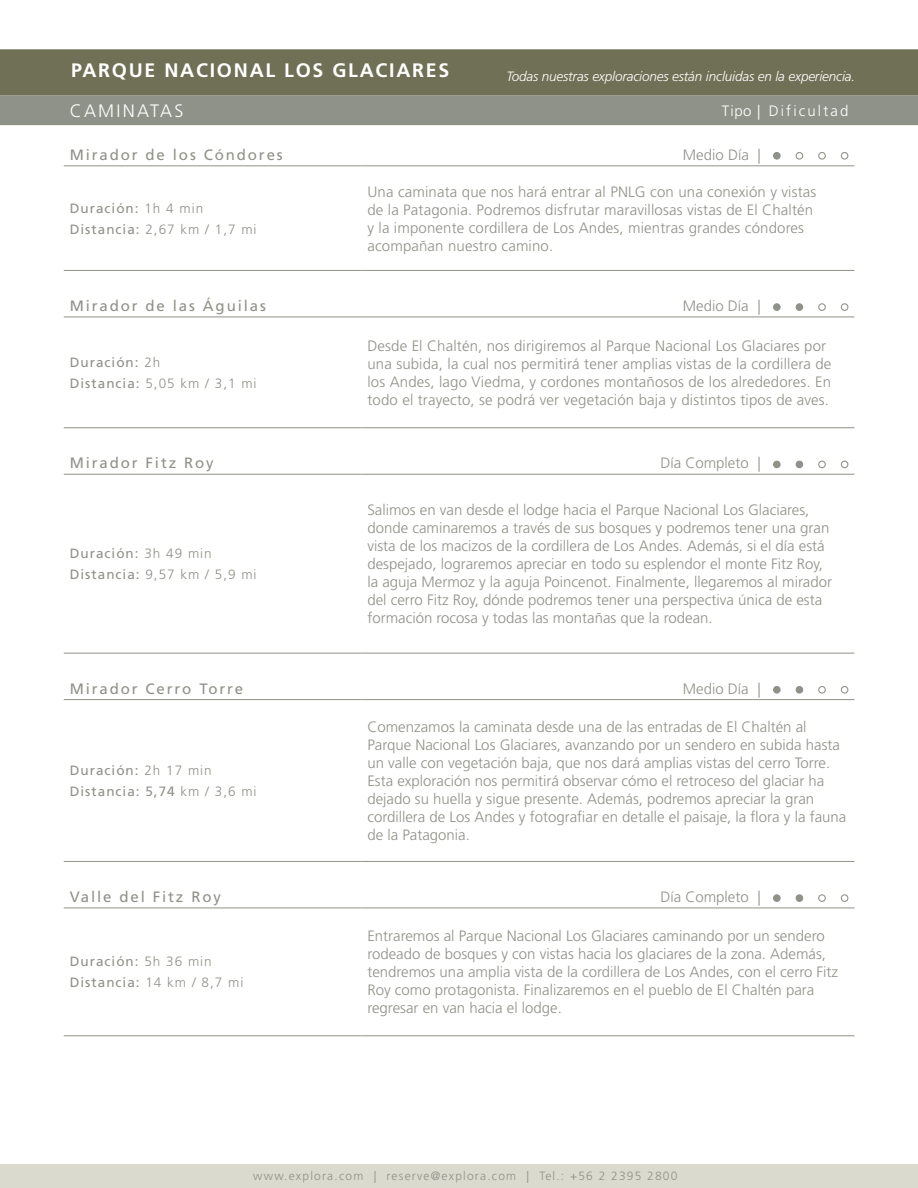
<style>
.page{position:relative;width:918px;height:1188px;background:#fff}
.page>*{position:absolute;margin:0;border:0;box-sizing:border-box;transform-origin:0 0}
.t1{font:700 19.5px "Frutiger LT Std";letter-spacing:.09em;color:#fff}
.t2{font:300 18px "Frutiger LT Std";letter-spacing:.125em;color:#fff}
.t3{font:300 15px/18px "Frutiger LT Std";color:#8f9288}
.t4{font:15px "Frutiger LT Std";letter-spacing:.125em;color:#8f9288}
.t5{font:300 15px "Frutiger LT Std";letter-spacing:.14em;color:#fff}
.t6{font:13.5px/21px "Frutiger LT Std";letter-spacing:.075em;color:#8f9288}
.t7{font:italic 300 13.5px "Frutiger LT Std";letter-spacing:-.01em;color:#fff}
.t8{font:13.5px/21px "Frutiger";letter-spacing:.075em;color:#8f9288}
.t9{font:300 12px "Frutiger LT Std";letter-spacing:.1em;color:#8f9288}
.s1{font-style:italic}
.s2{font-weight:300}
</style>
<div class="page">
<div style="left:0;top:1164px;width:918px;height:24px;background:#dbdacf"></div>
<hr style="left:64px;top:270px;width:297px;height:1px;background:#8f9288">
<hr style="left:361px;top:270px;width:493px;height:1px;background:#8f9288">
<hr style="left:64px;top:166px;width:297px;height:1px;background:#8f9288">
<hr style="left:361px;top:166px;width:493px;height:1px;background:#8f9288">
<hr style="left:64px;top:317px;width:297px;height:1px;background:#8f9288">
<hr style="left:361px;top:317px;width:493px;height:1px;background:#8f9288">
<hr style="left:64px;top:427px;width:297px;height:1px;background:#8f9288">
<hr style="left:361px;top:427px;width:493px;height:1px;background:#8f9288">
<hr style="left:64px;top:653px;width:297px;height:1px;background:#8f9288">
<hr style="left:361px;top:653px;width:493px;height:1px;background:#8f9288">
<hr style="left:64px;top:861px;width:297px;height:1px;background:#8f9288">
<hr style="left:361px;top:861px;width:493px;height:1px;background:#8f9288">
<hr style="left:64px;top:1036px;width:297px;height:1px;background:#8f9288">
<hr style="left:361px;top:1036px;width:493px;height:1px;background:#8f9288">
<hr style="left:64px;top:474px;width:297px;height:1px;background:#8f9288">
<hr style="left:361px;top:474px;width:493px;height:1px;background:#8f9288">
<hr style="left:64px;top:699px;width:297px;height:1px;background:#8f9288">
<hr style="left:64px;top:908px;width:297px;height:1px;background:#8f9288">
<hr style="left:361px;top:699px;width:493px;height:1px;background:#8f9288">
<hr style="left:361px;top:908px;width:493px;height:1px;background:#8f9288">
<svg style="left:775px;top:154px;width:4px;height:4px"></svg>
<div style="left:773px;top:152px;width:8px;height:8px;border:1px solid #8f9288;border-radius:50%"></div>
<div style="left:796px;top:152px;width:7px;height:8px;border:1px solid #8f9288;border-radius:50%"></div>
<div style="left:818px;top:152px;width:8px;height:8px;border:1px solid #8f9288;border-radius:50%"></div>
<div style="left:841px;top:152px;width:7px;height:8px;border:1px solid #8f9288;border-radius:50%"></div>
<svg style="left:775px;top:305px;width:4px;height:4px"></svg>
<div style="left:773px;top:303px;width:8px;height:8px;border:1px solid #8f9288;border-radius:50%"></div>
<div style="left:796px;top:304px;width:7px;height:6px;background:#8f9288;border-radius:50%"></div>
<div style="left:796px;top:303px;width:7px;height:8px;border:1px solid #8f9288;border-radius:50%"></div>
<div style="left:818px;top:303px;width:8px;height:8px;border:1px solid #8f9288;border-radius:50%"></div>
<div style="left:841px;top:303px;width:7px;height:8px;border:1px solid #8f9288;border-radius:50%"></div>
<div style="left:774px;top:461px;width:6px;height:7px;background:#8f9288;border-radius:50%"></div>
<div style="left:773px;top:461px;width:8px;height:7px;border:1px solid #8f9288;border-radius:50%"></div>
<div style="left:796px;top:461px;width:7px;height:7px;background:#8f9288;border-radius:50%"></div>
<div style="left:796px;top:461px;width:7px;height:7px;border:1px solid #8f9288;border-radius:50%"></div>
<div style="left:818px;top:461px;width:8px;height:7px;border:1px solid #8f9288;border-radius:50%"></div>
<div style="left:841px;top:461px;width:7px;height:7px;border:1px solid #8f9288;border-radius:50%"></div>
<div style="left:774px;top:686px;width:6px;height:7px;background:#8f9288;border-radius:50%"></div>
<div style="left:773px;top:686px;width:8px;height:8px;border:1px solid #8f9288;border-radius:50%"></div>
<div style="left:796px;top:686px;width:7px;height:7px;background:#8f9288;border-radius:50%"></div>
<div style="left:796px;top:686px;width:7px;height:8px;border:1px solid #8f9288;border-radius:50%"></div>
<div style="left:818px;top:686px;width:8px;height:8px;border:1px solid #8f9288;border-radius:50%"></div>
<div style="left:841px;top:686px;width:7px;height:8px;border:1px solid #8f9288;border-radius:50%"></div>
<svg style="left:775px;top:896px;width:4px;height:4px"></svg>
<div style="left:773px;top:894px;width:8px;height:8px;border:1px solid #8f9288;border-radius:50%"></div>
<div style="left:796px;top:895px;width:7px;height:6px;background:#8f9288;border-radius:50%"></div>
<div style="left:796px;top:894px;width:7px;height:8px;border:1px solid #8f9288;border-radius:50%"></div>
<div style="left:818px;top:894px;width:8px;height:8px;border:1px solid #8f9288;border-radius:50%"></div>
<div style="left:841px;top:894px;width:7px;height:8px;border:1px solid #8f9288;border-radius:50%"></div>
<svg style="left:0;top:49px;width:918px;height:76px;background:#7c7e69"></svg>
<h1 class="t1" style="left:71px;top:59px;width:380px">PARQUE NACIONAL LOS GLACIARES</h1>
<p class="t7" style="left:506px;top:69px;width:350px">Todas nuestras exploraciones están incluidas en la experiencia.</p>
<p class="t2" style="left:70px;top:101px;width:115px">CAMINATAS</p>
<p class="t5" style="left:722px;top:102px;width:128px">Tipo | Dificultad</p>
<p class="t4" style="left:70px;top:146px;width:214px">Mirador de los Cóndores</p>
<p class="t3" style="left:683px;top:146px;width:79px">Medio Día <span class="s1">|</span></p>
<p class="t8" style="left:70px;top:198px;width:188px">Duración: <span class="s2">1h 4 min<br></span>Distancia: <span class="s2">2,67 km / 1,7 mi</span></p>
<p class="t3" style="left:367px;top:183px;width:450px">Una caminata que nos hará entrar al PNLG con una conexión y vistas de la Patagonia. Podremos disfrutar maravillosas vistas de El Chaltén y la imponente cordillera de Los Andes, mientras grandes cóndores acompañan nuestro camino.</p>
<p class="t4" style="left:70px;top:297px;width:198px">Mirador de las Águilas</p>
<p class="t3" style="left:683px;top:297px;width:79px">Medio Día <span class="s1">|</span></p>
<p class="t6" style="left:70px;top:352px;width:188px">Duración: <span class="s2">2h<br></span>Distancia: <span class="s2">5,05 km / 3,1 mi</span></p>
<p class="t3" style="left:367px;top:337px;width:466px">Desde El Chaltén, nos dirigiremos al Parque Nacional Los Glaciares por una subida, la cual nos permitirá tener amplias vistas de la cordillera de los Andes, lago Viedma, y cordones montañosos de los alrededores. En todo el trayecto, se podrá ver vegetación baja y distintos tipos de aves.</p>
<p class="t4" style="left:70px;top:454px;width:145px">Mirador Fitz Roy</p>
<p class="t3" style="left:660px;top:454px;width:102px">Día Completo <span class="s1">|</span></p>
<p class="t6" style="left:70px;top:543px;width:188px">Duración: <span class="s2">3h 49 min<br></span>Distancia: <span class="s2">9,57 km / 5,9 mi</span></p>
<p class="t3" style="left:367px;top:501px;width:466px">Salimos en van desde el lodge hacia el Parque Nacional Los Glaciares, donde caminaremos a través de sus bosques y podremos tener una gran vista de los macizos de la cordillera de Los Andes. Además, si el día está despejado, lograremos apreciar en todo su esplendor el monte Fitz Roy, la aguja Mermoz y la aguja Poincenot. Finalmente, llegaremos al mirador del cerro Fitz Roy, dónde podremos tener una perspectiva única de esta formación rocosa y todas las montañas que la rodean.</p>
<p class="t4" style="left:70px;top:680px;width:175px">Mirador Cerro Torre</p>
<p class="t3" style="left:683px;top:680px;width:79px">Medio Día <span class="s1">|</span></p>
<p class="t6" style="left:70px;top:760px;width:188px">Duración: <span class="s2">2h 17 min<br></span>Distancia: 5,74 <span class="s2">km / 3,6 mi</span></p>
<p class="t3" style="left:367px;top:718px;width:480px">Comenzamos la caminata desde una de las entradas de El Chaltén al Parque Nacional Los Glaciares, avanzando por un sendero en subida hasta un valle con vegetación baja, que nos dará amplias vistas del cerro Torre.<br>Esta exploración nos permitirá observar cómo el retroceso del glaciar ha dejado su huella y sigue presente. Además, podremos apreciar la gran cordillera de Los Andes y fotografiar en detalle el paisaje, la flora y la fauna de la Patagonia.</p>
<p class="t4" style="left:70px;top:888px;width:153px">Valle del Fitz Roy</p>
<p class="t3" style="left:660px;top:888px;width:102px">Día Completo <span class="s1">|</span></p>
<p class="t6" style="left:70px;top:951px;width:175px">Duración: <span class="s2">5h 36 min<br></span>Distancia: <span class="s2">14 km / 8,7 mi</span></p>
<p class="t3" style="left:367px;top:928px;width:472px">Entraremos al Parque Nacional Los Glaciares caminando por un sendero rodeado de bosques y con vistas hacia los glaciares de la zona. Además, tendremos una amplia vista de la cordillera de Los Andes, con el cerro Fitz Roy como protagonista. Finalizaremos en el pueblo de El Chaltén para regresar en van hacia el lodge.</p>
<p class="t9" style="left:253px;top:1169px;width:426px">www.explora.com | reserve@explora.com | Tel.: +56 2 2395 2800</p>
</div>
